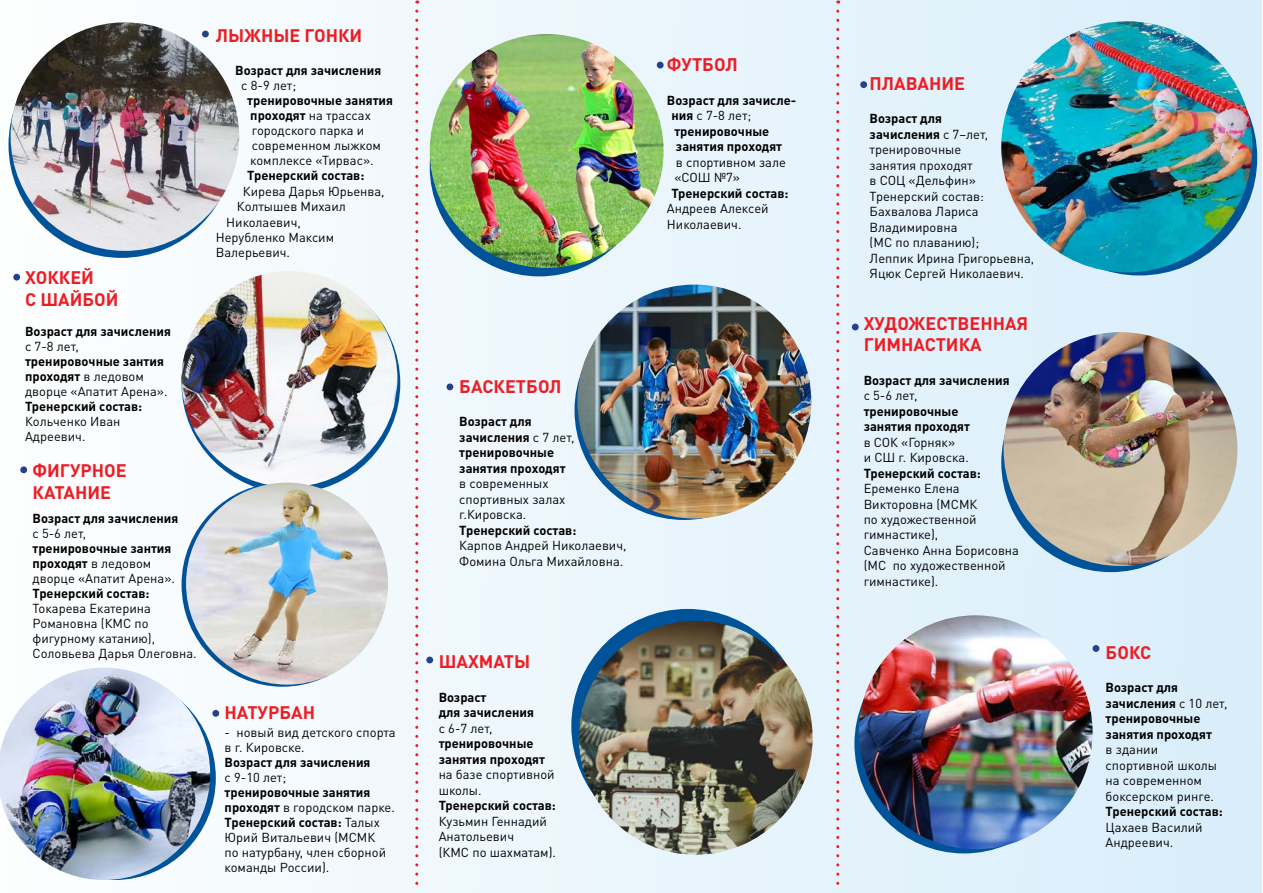
<style>
.page{position:relative;width:1263px;height:893px;background:#fff}
.page>*{position:absolute;margin:0;border:0;box-sizing:border-box;transform-origin:0 0}
.t1{font:700 18px/21.6px "DIN Pro";color:#ed1d24}
.t2{font:12.9px/15.5px "DIN Pro";color:#000}
.t3{font:700 12.9px/15.5px "DIN Pro";color:#000}
.s1{font-weight:400}
.s2{font-weight:700}
</style>
<div class="page">
<div style="left:0;top:0;width:1262px;height:893px;background:linear-gradient(to right,#fcfdfe,#d8edf9)"></div>
<div style="left:1022px;top:40px;width:235px;height:235px;background:#005399;border-radius:50%"></div>
<div style="left:1001px;top:353px;width:219px;height:219px;background:#005399;border-radius:50%"></div>
<div style="left:854px;top:634px;width:220px;height:219px;background:#005399;border-radius:50%"></div>
<div style="left:571px;top:609px;width:233px;height:234px;background:#005399;border-radius:50%"></div>
<svg style="left:182px;top:483px;width:202px;height:204px"></svg>
<svg style="left:182px;top:274px;width:218px;height:219px"></svg>
<svg style="left:9px;top:32px;width:225px;height:226px;background:#0a5a9c"></svg>
<img style="left:577px;top:285px;width:234px;height:233px;border-radius:117px">
<img style="left:1001px;top:21px;width:251px;height:251px;border-radius:126px">
<img style="left:1003px;top:332px;width:234px;height:234px;border-radius:117px">
<img style="left:859px;top:615px;width:233px;height:234px;border-radius:117px">
<img style="left:579px;top:621px;width:234px;height:234px;border-radius:117px">
<img style="left:11px;top:22px;width:228px;height:229px;border-radius:114px">
<img style="left:182px;top:271px;width:215px;height:216px;border-radius:108px">
<img style="left:0;top:668px;width:210px;height:212px">
<img style="left:186px;top:483px;width:202px;height:202px;border-radius:101px">
<div style="left:430px;top:57px;width:219px;height:219px;background:#005399;border-radius:50%"></div>
<img style="left:430px;top:34px;width:234px;height:234px;border-radius:117px">
<div style="left:202px;top:31px;width:7px;height:6px;background:#25408f;border-radius:50%"></div>
<div style="left:13px;top:274px;width:7px;height:7px;background:#25408f;border-radius:50%"></div>
<div style="left:20px;top:466px;width:7px;height:7px;background:#25408f;border-radius:50%"></div>
<div style="left:212px;top:710px;width:7px;height:7px;background:#25408f;border-radius:50%"></div>
<div style="left:426px;top:657px;width:7px;height:6px;background:#25408f;border-radius:50%"></div>
<div style="left:446px;top:383px;width:7px;height:7px;background:#25408f;border-radius:50%"></div>
<div style="left:657px;top:62px;width:7px;height:6px;background:#25408f;border-radius:50%"></div>
<div style="left:860px;top:81px;width:7px;height:7px;background:#25408f;border-radius:50%"></div>
<div style="left:852px;top:324px;width:7px;height:6px;background:#25408f;border-radius:50%"></div>
<div style="left:1092px;top:645px;width:7px;height:7px;background:#25408f;border-radius:50%"></div>
<svg style="left:415px;top:11px;width:3px;height:882px"></svg>
<svg style="left:836px;top:11px;width:3px;height:882px;background:#e6c0c8"></svg>
<p class="t1" style="left:25px;top:266px;width:95px">ХОККЕЙ<br>С ШАЙБОЙ</p>
<p class="t3" style="left:25px;top:324px;width:147px;line-height:15px">Возраст для зачисления <span class="s1">с 7-8 лет,</span></p>
<p class="t2" style="left:25px;top:354px;width:144px;line-height:15px"><span class="s2">тренировочные зантия проходят</span> в ледовом дворце «Апатит Арена».</p>
<p class="t3" style="left:25px;top:399px;width:119px;line-height:15px">Тренерский состав:<br><span class="s1">Кольченко Иван</span></p>
<p class="t2" style="left:25px;top:428px;width:62px">Адреевич.</p>
<p class="t1" style="left:33px;top:459px;width:96px">ФИГУРНОЕ</p>
<p class="t1" style="left:33px;top:481px;width:80px">КАТАНИЕ</p>
<p class="t3" style="left:33px;top:510px;width:147px;line-height:15px">Возраст для зачисления <span class="s1">с 5-6 лет,</span></p>
<p class="t2" style="left:33px;top:540px;width:144px;line-height:15px"><span class="s2">тренировочные зантия проходят</span> в ледовом дворце «Апатит Арена».</p>
<p class="t3" style="left:33px;top:585px;width:119px">Тренерский состав:</p>
<p class="t2" style="left:33px;top:600px;width:124px;line-height:15px">Токарева Екатерина<br>Романовна (КМС по фигурному катанию),</p>
<p class="t2" style="left:33px;top:645px;width:166px">Соловьева Дарья Олеговна.</p>
<p class="t1" style="left:216px;top:24px;width:148px">ЛЫЖНЫЕ ГОНКИ</p>
<p class="t3" style="left:241px;top:62px;width:141px;line-height:15px;text-indent:-6px">Возраст для зачисления <span class="s1">с 8-9 лет;</span></p>
<p class="t2" style="left:247px;top:92px;width:147px;line-height:15px"><span class="s2">тренировочные занятия проходят</span> на трассах городского парка и современном лыжком комплексе «Тирвас».</p>
<p class="t3" style="left:247px;top:167px;width:119px">Тренерский состав:</p>
<p class="t2" style="left:243px;top:183px;width:143px">Кирева Дарья Юрьенва,</p>
<p class="t2" style="left:226px;top:198px;width:121px;text-indent:10px">Колтышев Михаил<br>Николаевич,</p>
<p class="t2" style="left:216px;top:229px;width:120px">Нерубленко Максим<br>Валерьевич.</p>
<p class="t1" style="left:225px;top:701px;width:92px">НАТУРБАН</p>
<p class="t2" style="left:225px;top:724px;width:173px;line-height:15px">- новый вид детского спорта в г. Кировске.</p>
<p class="t3" style="left:225px;top:754px;width:147px;line-height:15px">Возраст для зачисления <span class="s1">с 9-10 лет;</span></p>
<p class="t3" style="left:225px;top:784px;width:172px;line-height:15px">тренировочные занятия проходят <span class="s1">в городском парке.</span></p>
<p class="t2" style="left:225px;top:814px;width:163px;line-height:15px"><span class="s2">Тренерский состав:</span> Талых<br>Юрий Витальевич (МСМК по натурбану, член сборной команды России).</p>
<p class="t1" style="left:667px;top:53px;width:72px">ФУТБОЛ</p>
<p class="t3" style="left:671px;top:92px;width:127px;text-indent:-4px">Возраст для зачисле&shy;ния <span class="s1">с 7-8 лет;</span></p>
<p class="t3" style="left:674px;top:123px;width:113px">тренировочные занятия проходят <span class="s1">в спортивном зале «СОШ №7»</span></p>
<p class="t3" style="left:671px;top:185px;width:119px">Тренерский состав:</p>
<p class="t2" style="left:667px;top:200px;width:103px">Андреев Алексей</p>
<p class="t2" style="left:667px;top:216px;width:76px">Николаевич.</p>
<p class="t1" style="left:459px;top:375px;width:104px">БАСКЕТБОЛ</p>
<p class="t3" style="left:459px;top:413px;width:74px">Возраст для</p>
<p class="t3" style="left:459px;top:429px;width:117px">зачисления <span class="s1">с 7 лет,</span></p>
<p class="t3" style="left:459px;top:444px;width:108px">тренировочные занятия проходят</p>
<p class="t2" style="left:459px;top:475px;width:108px">в современных спортивных залах г.Кировска.</p>
<p class="t3" style="left:459px;top:522px;width:119px">Тренерский состав:</p>
<p class="t2" style="left:459px;top:537px;width:169px">Карпов Андрей Николаевич,</p>
<p class="t2" style="left:459px;top:553px;width:165px">Фомина Ольга Михайловна.</p>
<p class="t1" style="left:439px;top:650px;width:93px">ШАХМАТЫ</p>
<p class="t3" style="left:439px;top:689px;width:97px">Возраст<br>для зачисления <span class="s1">с 6-7 лет,</span></p>
<p class="t2" style="left:439px;top:735px;width:119px"><span class="s2">тренировочные занятия проходят </span>на базе спортивной школы.<br><span class="s2">Тренерский состав:<br></span>Кузьмин Геннадий<br>Анатольевич<br>(КМС по шахматам).</p>
<p class="t1" style="left:870px;top:72px;width:97px">ПЛАВАНИЕ</p>
<p class="t3" style="left:870px;top:110px;width:120px">Возраст для зачисления <span class="s1">с 7–лет,</span></p>
<p class="t2" style="left:870px;top:141px;width:108px">тренировочные занятия проходят в СОЦ «Дельфин»</p>
<p class="t2" style="left:870px;top:188px;width:116px">Тренерский состав:</p>
<p class="t2" style="left:870px;top:203px;width:111px">Бахвалова Лариса<br>Владимировна (МС по плаванию);</p>
<p class="t2" style="left:870px;top:250px;width:166px">Леппик Ирина Григорьевна,</p>
<p class="t2" style="left:870px;top:265px;width:156px">Яцюк Сергей Николаевич.</p>
<p class="t1" style="left:864px;top:312px;width:166px">ХУДОЖЕСТВЕННАЯ</p>
<p class="t1" style="left:864px;top:333px;width:120px">ГИМНАСТИКА</p>
<p class="t3" style="left:864px;top:372px;width:147px">Возраст для зачисления <span class="s1">с 5-6 лет,</span></p>
<p class="t3" style="left:864px;top:403px;width:96px">тренировочные</p>
<p class="t3" style="left:864px;top:418px;width:108px">занятия проходят</p>
<p class="t2" style="left:864px;top:434px;width:107px">в СОК «Горняк»<br>и СШ г. Кировска.</p>
<p class="t2" style="left:864px;top:465px;width:119px"><span class="s2">Тренерский состав:<br></span>Еременко Елена<br>Викторовна (МСМК по художественной гимнастике),</p>
<p class="t2" style="left:864px;top:542px;width:157px">Савченко Анна Борисовна (МС по художественной гимнастике).</p>
<p class="t1" style="left:1106px;top:641px;width:47px">БОКС</p>
<p class="t3" style="left:1106px;top:679px;width:123px">Возраст для зачисления <span class="s1">с 10 лет,</span></p>
<p class="t3" style="left:1106px;top:710px;width:96px">тренировочные</p>
<p class="t2" style="left:1106px;top:726px;width:113px"><span class="s2">занятия проходят </span>в здании спортивной школы на современном боксерском ринге.</p>
<p class="t2" style="left:1106px;top:803px;width:119px"><span class="s2">Тренерский состав:<br></span>Цахаев Василий<br>Андреевич.</p>
</div>
